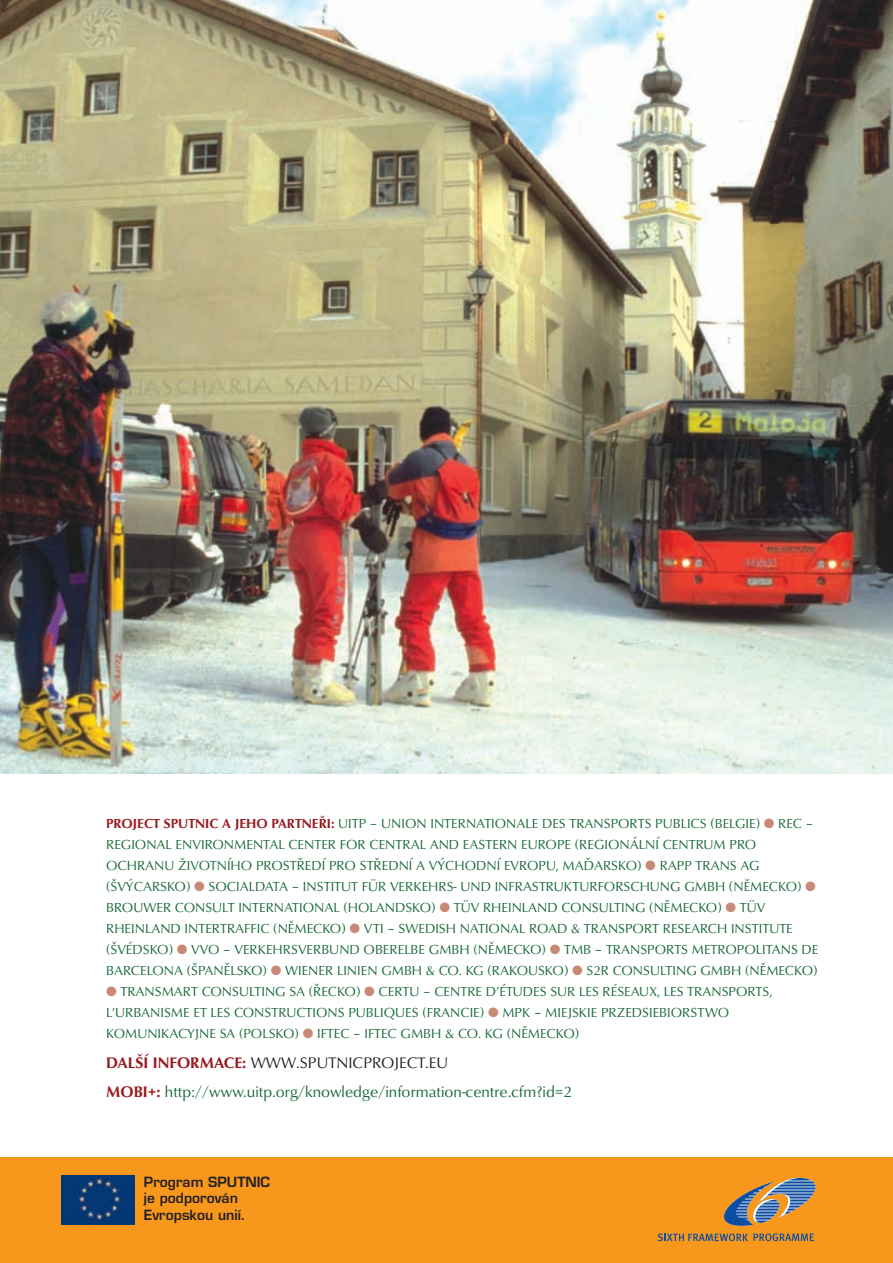
<style>
.page{position:relative;width:893px;height:1263px;background:#fff}
.page>*{position:absolute;margin:0;border:0;box-sizing:border-box;transform-origin:0 0}
.t1{font:15.75px/29.5px "URW Classico TCE";color:#156735}
.t2{font:600 13.8px/16.5px "Eurostile LTCE";color:#231f20}
.t3{font:13.5px/21px "URW Classico TCE";color:#156735}
.s1{font-weight:700;color:#991a1e}
.s2{color:#c78a77}
.s3{color:#231f20}
</style>
<div class="page">
<div style="left:0;top:1157px;width:893px;height:106px;background:#f7981d"></div>
<img style="left:61px;top:1175px;width:74px;height:50px">
<svg style="left:723px;top:1178px;width:93px;height:48px"></svg>
<svg style="left:658px;top:1233px;width:156px;height:8px"></svg>
<img style="left:0;top:0;width:893px;height:774px">
<p class="t3" style="left:106px;top:813px;width:714px"><span class="s1">PROJECT SPUTNIC A JEHO PARTNEŘI:</span> UITP – UNION INTERNATIONALE DES TRANSPORTS PUBLICS (BELGIE) <span class="s2">●</span> REC – REGIONAL ENVIRONMENTAL CENTER FOR CENTRAL AND EASTERN EUROPE (REGIONÁLNÍ CENTRUM PRO OCHRANU ŽIVOTNÍHO PROSTŘEDÍ PRO STŘEDNÍ A VÝCHODNÍ EVROPU, MAĎARSKO) <span class="s2">●</span> RAPP TRANS AG (ŠVÝCARSKO) <span class="s2">●</span> SOCIALDATA – INSTITUT FÜR VERKEHRS- UND INFRASTRUKTURFORSCHUNG GMBH (NĚMECKO) <span class="s2">● </span>BROUWER CONSULT INTERNATIONAL (HOLANDSKO) <span class="s2">●</span> TÜV RHEINLAND CONSULTING (NĚMECKO) <span class="s2">●</span> TÜV RHEINLAND INTERTRAFFIC (NĚMECKO) <span class="s2">●</span> VTI – SWEDISH NATIONAL ROAD &amp; TRANSPORT RESEARCH INSTITUTE (ŠVÉDSKO) <span class="s2">●</span> VVO – VERKEHRSVERBUND OBERELBE GMBH (NĚMECKO) <span class="s2">●</span> TMB – TRANSPORTS METROPOLITANS DE BARCELONA (ŠPANĚLSKO) <span class="s2">●</span> WIENER LINIEN GMBH &amp; CO. KG (RAKOUSKO) <span class="s2">●</span> S2R CONSULTING GMBH (NĚMECKO)</p>
<p class="t3" style="left:106px;top:981px;width:668px"><span class="s2">●</span> TRANSMART CONSULTING SA (ŘECKO) <span class="s2">●</span> CERTU – CENTRE D’ÉTUDES SUR LES RÉSEAUX, LES TRANSPORTS,<br>L’URBANISME ET LES CONSTRUCTIONS PUBLIQUES (FRANCIE) <span class="s2">●</span> MPK – MIEJSKIE PRZEDSIEBIORSTWO<br>KOMUNIKACYJNE SA (POLSKO) <span class="s2">●</span> IFTEC – IFTEC GMBH &amp; CO. KG (NĚMECKO)</p>
<p class="t1" style="left:106px;top:1047px;width:468px"><span class="s1">DALŠÍ INFORMACE:</span> <span class="s3">WWW.SPUTNICPROJECT.EU<br></span><span class="s1">MOBI+:</span> http://www.uitp.org/knowledge/information-centre.cfm?id=2</p>
<p class="t2" style="left:144px;top:1175px;width:128px">Program SPUTNIC je podporován<br>Evropskou unií.</p>
</div>
